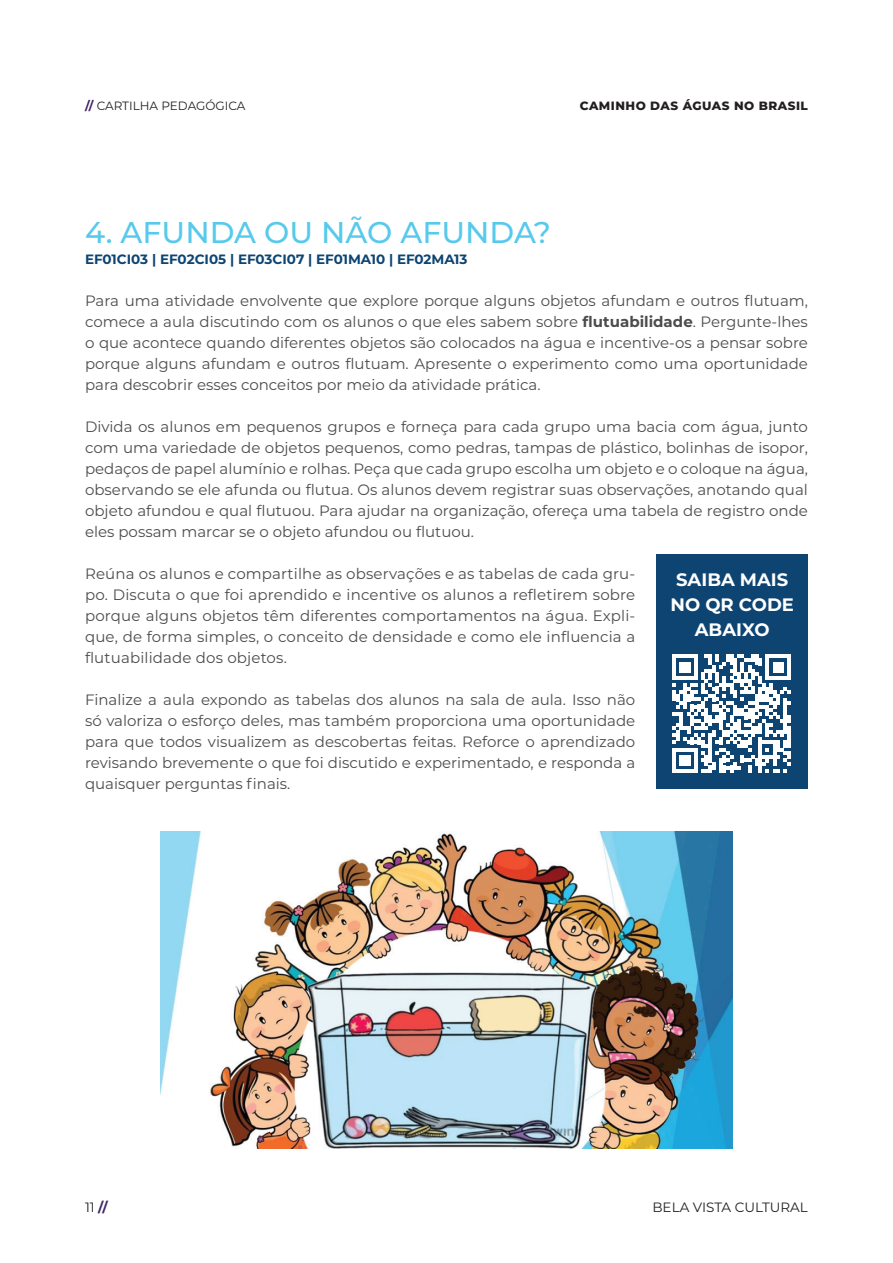
<style>
.page{position:relative;width:893px;height:1263px;background:#fff}
.page>*{position:absolute;margin:0;border:0;box-sizing:border-box;transform-origin:0 0}
.t1{font:500 30px "Montserrat";color:#56c9ec}
.t2{font:700 18px/24.9px "Montserrat";color:#fff;text-align:center}
.t3{font:15px/21px "Montserrat";color:#4b4c4d;text-align:justify}
.t4{font:700 13.5px "Montserrat";color:#0d4472}
.t5{font:13.5px "Montserrat";color:#231f20}
.t6{font:800 12px "Montserrat";letter-spacing:.04em;color:#231f20}
.t7{font:12px "Montserrat";color:#231f20}
.s1{font-weight:700;color:#3d2565}
.s2{font-weight:700}
</style>
<div class="page">
<div style="left:657px;top:554px;width:151px;height:235px;background:#0d4472"></div>
<svg style="left:672px;top:654px;width:119px;height:119px"></svg>
<img style="left:161px;top:831px;width:571px;height:318px">
<p class="t7" style="left:85px;top:97px;width:162px"><span class="s1">//</span> CARTILHA PEDAGÓGICA</p>
<p class="t6" style="left:580px;top:97px;width:230px">CAMINHO DAS ÁGUAS NO BRASIL</p>
<h1 class="t1" style="left:85px;top:211px;width:468px">4. AFUNDA OU NÃO AFUNDA?</h1>
<p class="t4" style="left:85px;top:249px;width:384px">EF01CI03 | EF02CI05 | EF03CI07 | EF01MA10 | EF02MA13</p>
<p class="t3" style="left:85px;top:290px;width:724px">Para uma atividade envolvente que explore porque alguns objetos afundam e outros flutuam, comece a aula discutindo com os alunos o que eles sabem sobre <span class="s2">flutuabilidade</span>. Pergunte-lhes o que acontece quando diferentes objetos são colocados na água e incentive-os a pensar sobre porque alguns afundam e outros flutuam. Apresente o experimento como uma oportunidade para descobrir esses conceitos por meio da atividade prática.</p>
<p class="t3" style="left:85px;top:416px;width:724px">Divida os alunos em pequenos grupos e forneça para cada grupo uma bacia com água, junto com uma variedade de objetos pequenos, como pedras, tampas de plástico, bolinhas de isopor, pedaços de papel alumínio e rolhas. Peça que cada grupo escolha um objeto e o coloque na água, observando se ele afunda ou flutua. Os alunos devem registrar suas observações, anotando qual objeto afundou e qual flutuou. Para ajudar na organização, ofereça uma tabela de registro onde eles possam marcar se o objeto afundou ou flutuou.</p>
<p class="t3" style="left:85px;top:563px;width:552px">Reúna os alunos e compartilhe as observações e as tabelas de cada gru&shy;po. Discuta o que foi aprendido e incentive os alunos a refletirem sobre porque alguns objetos têm diferentes comportamentos na água. Expli&shy;que, de forma simples, o conceito de densidade e como ele influencia a flutuabilidade dos objetos.</p>
<p class="t3" style="left:85px;top:689px;width:552px">Finalize a aula expondo as tabelas dos alunos na sala de aula. Isso não só valoriza o esforço deles, mas também proporciona uma oportunidade para que todos visualizem as descobertas feitas. Reforce o aprendizado revisando brevemente o que foi discutido e experimentado, e responda a quaisquer perguntas finais.</p>
<p class="t2" style="left:670px;top:566px;width:125px">SAIBA MAIS<br>NO QR CODE<br>ABAIXO</p>
<p class="t5" style="left:85px;top:1198px;width:24px">11 <span class="s1">//</span></p>
<p class="t5" style="left:652px;top:1198px;width:157px">BELA VISTA CULTURAL</p>
</div>
